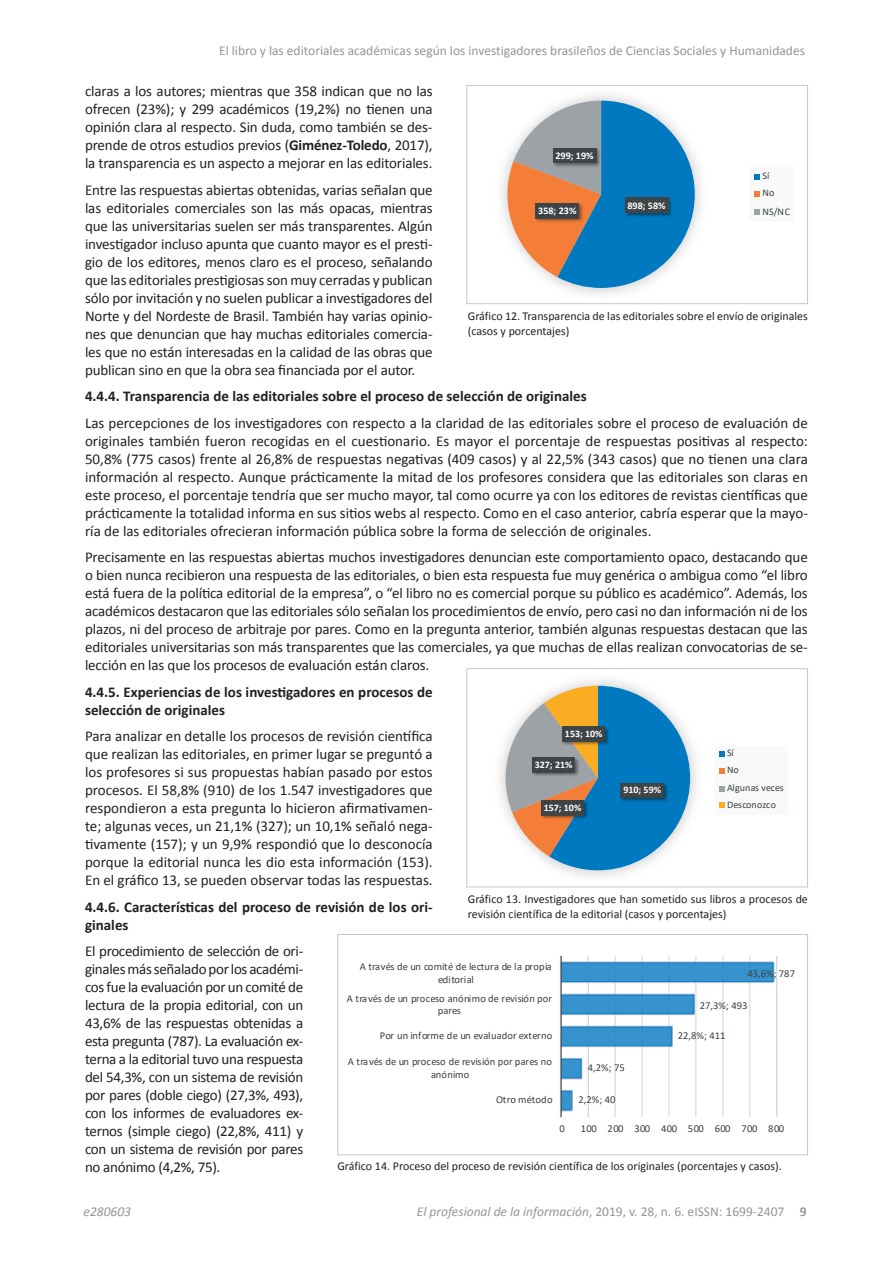
<style>
.page{position:relative;width:893px;height:1263px;background:#fff}
.page>*{position:absolute;margin:0;border:0;box-sizing:border-box;transform-origin:0 0}
.t1{font:15px/18px "Calibri";letter-spacing:-.01em;color:#231f20;text-align:justify}
.t2{font:700 15px/18px "Calibri";color:#231f20}
.t3{font:13.5px "Calibri";color:#939598}
.t4{font:italic 13.5px "Calibri";color:#939598}
.t5{font:12px/14.4px "Calibri";color:#231f20}
.t6{font:10.5px/12.5px "Calibri";letter-spacing:.015em;color:#3c4143;text-align:center}
.t7{font:10.5px "Calibri";letter-spacing:-.005em;color:#3c4143}
.t8{font:700 10.2px "Calibri";color:#fff}
.t9{font:10.2px/18px "Calibri";letter-spacing:-.005em;color:#3c4143}
.t10{font:700 10.05px "Calibri";color:#fff}
.t11{font:10.05px/17.2px "Calibri";letter-spacing:.005em;color:#3c4143}
.s1{font-weight:700}
.s2{font-style:italic}
</style>
<div class="page">
<img style="left:561px;top:90px;width:60px;height:11px">
<svg style="left:501px;top:101px;width:194px;height:187px"></svg>
<img style="left:623px;top:196px;width:52px;height:23px">
<svg style="left:625px;top:198px;width:43px;height:15px"></svg>
<img style="left:534px;top:202px;width:51px;height:23px">
<svg style="left:535px;top:203px;width:44px;height:15px"></svg>
<img style="left:551px;top:146px;width:52px;height:23px">
<svg style="left:553px;top:148px;width:43px;height:15px"></svg>
<div style="left:750px;top:168px;width:44px;height:53px;background:#f8f9f9"></div>
<svg style="left:754px;top:174px;width:6px;height:5px"></svg>
<svg style="left:754px;top:191px;width:6px;height:6px"></svg>
<svg style="left:754px;top:209px;width:6px;height:6px"></svg>
<div style="left:466px;top:85px;width:342px;height:219px;border:1px solid #c7c8ca"></div>
<img style="left:588px;top:681px;width:109px;height:196px">
<img style="left:563px;top:870px;width:55px;height:6px">
<img style="left:566px;top:680px;width:51px;height:6px">
<svg style="left:500px;top:686px;width:190px;height:184px"></svg>
<img style="left:618px;top:781px;width:52px;height:23px">
<svg style="left:620px;top:783px;width:44px;height:15px"></svg>
<img style="left:539px;top:799px;width:51px;height:22px">
<svg style="left:541px;top:800px;width:43px;height:15px"></svg>
<img style="left:530px;top:756px;width:51px;height:23px">
<svg style="left:532px;top:758px;width:43px;height:14px"></svg>
<img style="left:560px;top:725px;width:51px;height:23px">
<svg style="left:562px;top:727px;width:43px;height:14px"></svg>
<div style="left:715px;top:746px;width:73px;height:68px;background:#f8f9f9"></div>
<svg style="left:719px;top:751px;width:6px;height:6px"></svg>
<svg style="left:719px;top:769px;width:6px;height:5px"></svg>
<svg style="left:719px;top:786px;width:6px;height:5px"></svg>
<svg style="left:719px;top:802px;width:6px;height:6px"></svg>
<div style="left:466px;top:668px;width:342px;height:219px;border:1px solid #c7c8ca"></div>
<img style="left:560px;top:955px;width:218px;height:163px">
<div style="left:337px;top:934px;width:471px;height:221px;border:1px solid #c7c8ca"></div>
<p class="t3" style="left:219px;top:42px;width:587px">El libro y las editoriales académicas según los investigadores brasileños de Ciencias Sociales y Humanidades</p>
<p class="t1" style="left:85px;top:82px;width:349px">claras a los autores; mientras que 358 indican que no las ofrecen (23%); y 299 académicos (19,2%) no tienen una opinión clara al respecto. Sin duda, como también se des&shy;prende de otros estudios previos (<span class="s1">Giménez-Toledo</span>, 2017), la transparencia es un aspecto a mejorar en las editoriales.</p>
<p class="t1" style="left:85px;top:181px;width:349px">Entre las respuestas abiertas obtenidas, varias señalan que las editoriales comerciales son las más opacas, mientras que las universitarias suelen ser más transparentes. Algún investigador incluso apunta que cuanto mayor es el presti&shy;gio de los editores, menos claro es el proceso, señalando que las editoriales prestigiosas son muy cerradas y publican sólo por invitación y no suelen publicar a investigadores del Norte y del Nordeste de Brasil. También hay varias opinio&shy;nes que denuncian que hay muchas editoriales comercia&shy;les que no están interesadas en la calidad de las obras que publican sino en que la obra sea financiada por el autor.</p>
<p class="t2" style="left:85px;top:387px;width:503px">4.4.4. Transparencia de las editoriales sobre el proceso de selección de originales</p>
<p class="t1" style="left:85px;top:414px;width:724px">Las percepciones de los investigadores con respecto a la claridad de las editoriales sobre el proceso de evaluación de originales también fueron recogidas en el cuestionario. Es mayor el porcentaje de respuestas positivas al respecto:<br>50,8% (775 casos) frente al 26,8% de respuestas negativas (409 casos) y al 22,5% (343 casos) que no tienen una clara información al respecto. Aunque prácticamente la mitad de los profesores considera que las editoriales son claras en este proceso, el porcentaje tendría que ser mucho mayor, tal como ocurre ya con los editores de revistas científicas que prácticamente la totalidad informa en sus sitios webs al respecto. Como en el caso anterior, cabría esperar que la mayo&shy;ría de las editoriales ofrecieran información pública sobre la forma de selección de originales.</p>
<p class="t1" style="left:85px;top:548px;width:724px">Precisamente en las respuestas abiertas muchos investigadores denuncian este comportamiento opaco, destacando que o bien nunca recibieron una respuesta de las editoriales, o bien esta respuesta fue muy genérica o ambigua como “el libro está fuera de la política editorial de la empresa”, o “el libro no es comercial porque su público es académico”. Además, los académicos destacaron que las editoriales sólo señalan los procedimientos de envío, pero casi no dan información ni de los plazos, ni del proceso de arbitraje por pares. Como en la pregunta anterior, también algunas respuestas destacan que las editoriales universitarias son más transparentes que las comerciales, ya que muchas de ellas realizan convocatorias de se&shy;lección en las que los procesos de evaluación están claros.</p>
<p class="t2" style="left:85px;top:683px;width:349px">4.4.5. Experiencias de los investigadores en procesos de selección de originales</p>
<p class="t1" style="left:85px;top:727px;width:349px">Para analizar en detalle los procesos de revisión científica que realizan las editoriales, en primer lugar se preguntó a los profesores si sus propuestas habían pasado por estos procesos. El 58,8% (910) de los 1.547 investigadores que respondieron a esta pregunta lo hicieron afirmativamen&shy;te; algunas veces, un 21,1% (327); un 10,1% señaló nega&shy;tivamente (157); y un 9,9% respondió que lo desconocía porque la editorial nunca les dio esta información (153).<br>En el gráfico 13, se pueden observar todas las respuestas.</p>
<p class="t2" style="left:85px;top:898px;width:349px">4.4.6. Características del proceso de revisión de los ori&shy;ginales</p>
<p class="t1" style="left:85px;top:942px;width:220px">El procedimiento de selección de ori&shy;ginales más señalado por los académi&shy;cos fue la evaluación por un comité de lectura de la propia editorial, con un 43,6% de las respuestas obtenidas a esta pregunta (787). La evaluación ex&shy;terna a la editorial tuvo una respuesta del 54,3%, con un sistema de revisión por pares (doble ciego) (27,3%, 493), con los informes de evaluadores ex&shy;ternos (simple ciego) (22,8%, 411) y con un sistema de revisión por pares no anónimo (4,2%, 75).</p>
<p class="t8" style="left:555px;top:149px;width:40px">299; 19%</p>
<p class="t9" style="left:763px;top:166px;width:29px">Sí<br>No<br>NS/NC</p>
<p class="t8" style="left:627px;top:198px;width:40px">898; 58%</p>
<p class="t8" style="left:538px;top:203px;width:40px">358; 23%</p>
<p class="t5" style="left:468px;top:309px;width:342px">Gráfico 12. Transparencia de las editoriales sobre el envío de originales (casos y porcentajes)</p>
<p class="t10" style="left:565px;top:726px;width:39px">153; 10%</p>
<p class="t11" style="left:727px;top:744px;width:58px">Sí<br>No<br>Algunas veces<br>Desconozco</p>
<p class="t10" style="left:535px;top:757px;width:39px">327; 21%</p>
<p class="t10" style="left:623px;top:783px;width:39px">910; 59%</p>
<p class="t10" style="left:544px;top:800px;width:39px">157; 10%</p>
<p class="t5" style="left:468px;top:892px;width:342px">Gráfico 13. Investigadores que han sometido sus libros a procesos de revisión científica de la editorial (casos y porcentajes)</p>
<p class="t6" style="left:360px;top:960px;width:194px">A través de un comité de lectura de la propia editorial</p>
<p class="t6" style="left:747px;top:967px;width:49px">43,6%; 787</p>
<p class="t6" style="left:347px;top:992px;width:207px">A través de un proceso anónimo de revisión por pares</p>
<p class="t6" style="left:700px;top:999px;width:49px">27,3%; 493</p>
<p class="t6" style="left:380px;top:1029px;width:174px">Por un informe de un evaluador externo</p>
<p class="t6" style="left:678px;top:1029px;width:49px">22,8%; 411</p>
<p class="t6" style="left:348px;top:1055px;width:206px">A través de un proceso de revisión por pares no anónimo</p>
<p class="t6" style="left:588px;top:1061px;width:38px">4,2%; 75</p>
<p class="t6" style="left:496px;top:1093px;width:58px">Otro método</p>
<p class="t6" style="left:579px;top:1093px;width:38px">2,2%; 40</p>
<p class="t6" style="left:559px;top:1121px;width:7px">0</p>
<p class="t7" style="left:581px;top:1121px;width:205px">100 200 300 400 500 600 700 800</p>
<p class="t5" style="left:337px;top:1159px;width:446px">Gráfico 14. Proceso del proceso de revisión científica de los originales (porcentajes y casos).</p>
<p class="t4" style="left:84px;top:1202px;width:49px">e280603</p>
<p class="t3" style="left:417px;top:1203px;width:391px"><span class="s2">El profesional de la información</span>, 2019, v. 28, n. 6. eISSN: 1699-2407 <span class="s1">9</span></p>
</div>
